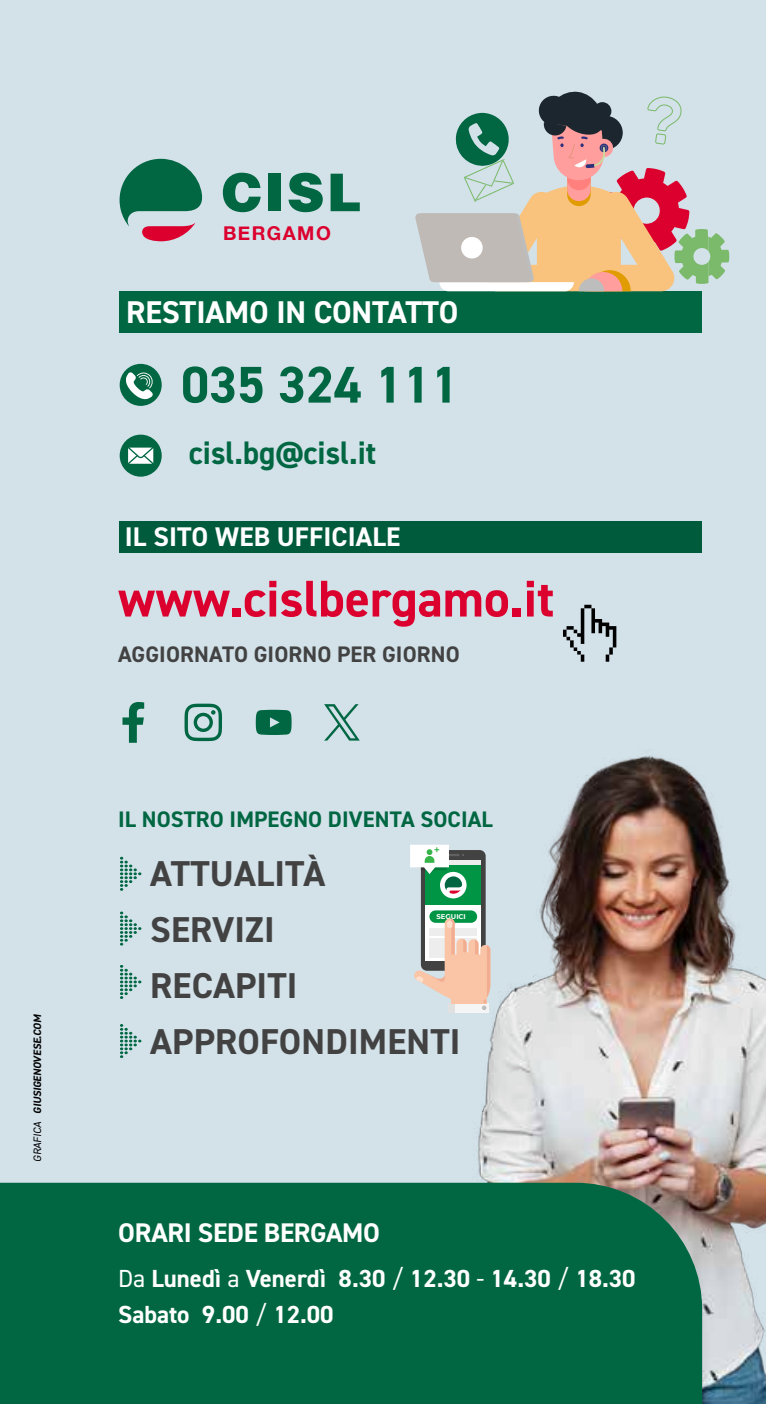
<style>
.page{position:relative;width:766px;height:1404px;background:#fff}
.page>*{position:absolute;margin:0;border:0;box-sizing:border-box;transform-origin:0 0}
.t1{font:700 51.75px "DIN2014";color:#dc002e}
.t2{font:700 51.75px "DIN2014";color:#006742}
.t3{font:700 36px/56.2px "DIN2014";letter-spacing:.005em;color:#424242}
.t4{font:700 32.62px "DIN2014";color:#006742;scale:.96 1}
.t5{font:700 31.5px "DIN2014";letter-spacing:-.005em;color:#fff}
.t6{font:700 27px "DIN2014";color:#fff}
.t7{font:700 24.75px/36px "DIN2014";color:#fff}
.t8{font:700 22.5px "DIN2014";letter-spacing:.005em;color:#006742}
.t9{font:700 22.5px "DIN2014";letter-spacing:.005em;color:#424242}
.t10{font:700 19.12px "Helvetica Neue";letter-spacing:.075em;color:#dc002e}
.t11{font:700 10.8px "DIN2014";color:#000}
.t12{font:700 6.98px "Montserrat";color:#fff}
.s1{font-weight:400}
</style>
<div class="page">
<hr style="left:765px;top:159px;width:1px;height:599px;background:#d3e1e9">
<div style="left:0;top:0;width:765px;height:1403px;background:#d3e1e9"></div>
<img style="left:353px;top:739px;width:412px;height:664px">
<div style="left:0;top:1182px;width:702px;height:221px;background:#006742"></div>
<div style="left:120px;top:434px;width:42px;height:42px;background:#006742;border-radius:50%"></div>
<svg style="left:128px;top:447px;width:26px;height:17px"></svg>
<div style="left:120px;top:364px;width:42px;height:42px;background:#006742;border-radius:50%"></div>
<svg style="left:122px;top:372px;width:31px;height:27px"></svg>
<div style="left:120px;top:291px;width:582px;height:41px;background:#006742"></div>
<div style="left:120px;top:521px;width:582px;height:31px;background:#005a3c"></div>
<svg style="left:120px;top:856px;width:21px;height:34px"></svg>
<svg style="left:120px;top:911px;width:21px;height:34px"></svg>
<svg style="left:120px;top:965px;width:21px;height:33px"></svg>
<svg style="left:120px;top:1024px;width:21px;height:33px"></svg>
<svg style="left:415px;top:91px;width:314px;height:200px"></svg>
<svg style="left:223px;top:173px;width:37px;height:39px"></svg>
<div style="left:268px;top:174px;width:12px;height:37px;background:#006742"></div>
<svg style="left:288px;top:173px;width:34px;height:39px"></svg>
<svg style="left:330px;top:174px;width:29px;height:37px"></svg>
<svg style="left:119px;top:159px;width:84px;height:82px"></svg>
<svg style="left:563px;top:604px;width:53px;height:57px"></svg>
<svg style="left:184px;top:703px;width:38px;height:38px"></svg>
<svg style="left:122px;top:702px;width:22px;height:40px"></svg>
<svg style="left:256px;top:709px;width:35px;height:26px"></svg>
<svg style="left:324px;top:704px;width:35px;height:36px"></svg>
<div style="left:421px;top:850px;width:64px;height:120px;background:#424242;border-radius:6px"></div>
<div style="left:425px;top:860px;width:56px;height:100px;background:#fff"></div>
<div style="left:425px;top:860px;width:56px;height:5px;background:#ededed"></div>
<div style="left:425px;top:865px;width:56px;height:39px;background:#009445"></div>
<div style="left:440px;top:871px;width:26px;height:27px;background:#fff;border-radius:50%"></div>
<div style="left:429px;top:910px;width:48px;height:12px;background:#009445;border-radius:6px"></div>
<div style="left:448px;top:1003px;width:41px;height:9px;background:#f5f5f5"></div>
<div style="left:448px;top:1003px;width:6px;height:9px;background:#e0e0e0"></div>
<svg style="left:413px;top:918px;width:77px;height:92px"></svg>
<svg style="left:410px;top:844px;width:54px;height:49px"></svg>
<svg style="left:765px;top:758px;width:1px;height:646px"></svg>
<p class="t11" style="left:30px;top:1161px;width:150px;rotate:-90deg"><span class="s1">GRAFICA</span> GIUSIGENOVESE.COM</p>
<p class="t10" style="left:223px;top:221px;width:109px">BERGAMO</p>
<p class="t5" style="left:126px;top:291px;width:334px">RESTIAMO IN CONTATTO</p>
<h1 class="t2" style="left:181px;top:350px;width:279px">035 324 111</h1>
<h3 class="t4" style="left:189px;top:431px;width:197px">cisl.bg@cisl.it</h3>
<p class="t6" style="left:125px;top:518px;width:277px">IL SITO WEB UFFICIALE</p>
<h1 class="t1" style="left:118px;top:564px;width:437px">www.cislbergamo.it</h1>
<p class="t9" style="left:118px;top:639px;width:343px">AGGIORNATO GIORNO PER GIORNO</p>
<p class="t8" style="left:118px;top:804px;width:376px">IL NOSTRO IMPEGNO DIVENTA SOCIAL</p>
<h2 class="t3" style="left:150px;top:844px;width:312px">ATTUALITÀ<br>SERVIZI<br>RECAPITI<br>APPROFONDIMENTI</h2>
<p class="t12" style="left:436px;top:911px;width:31px">SEGUICI</p>
<p class="t6" style="left:118px;top:1214px;width:263px">ORARI SEDE BERGAMO</p>
<p class="t7" style="left:118px;top:1259px;width:519px"><span class="s1">Da</span> Lunedì <span class="s1">a</span> Venerdì 8.30 <span class="s1">/</span> 12.30 <span class="s1">-</span> 14.30 <span class="s1">/</span> 18.30<br>Sabato 9.00 <span class="s1">/</span> 12.00</p>
</div>
